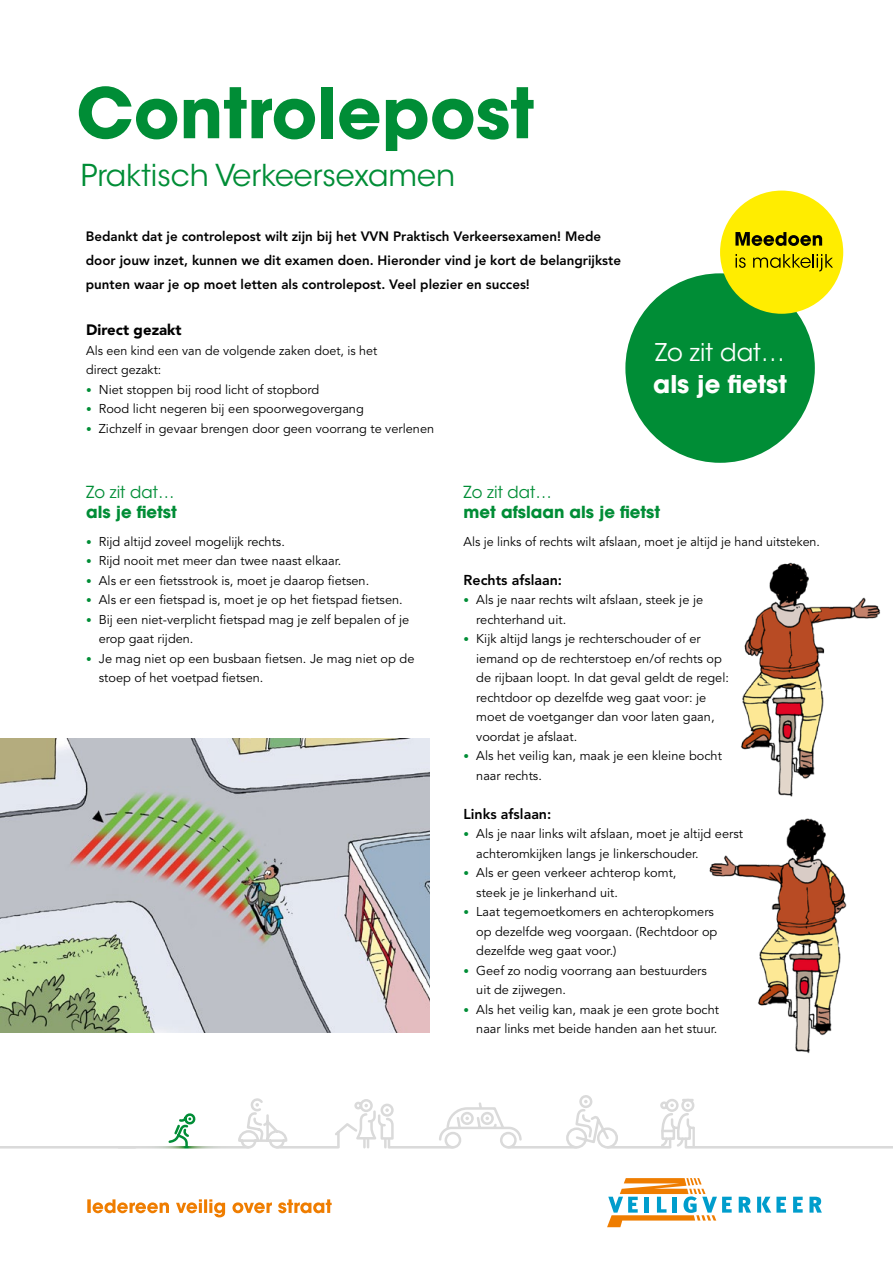
<style>
.page{position:relative;width:893px;height:1263px;background:#fff}
.page>*{position:absolute;margin:0;border:0;box-sizing:border-box;transform-origin:0 0}
.t1{font:700 69px "ITC Avant Garde Std";color:#008d36}
.t2{font:30px "ITC Avant Garde Std";color:#008d36}
.t3{font:700 24.3px "ITC Avant Garde Std";color:#fff}
.t4{font:24.3px "ITC Avant Garde Std";color:#fff}
.t5{font:700 16.5px "ITC Avant Garde Std";color:#008d36}
.t6{font:16.5px "ITC Avant Garde Std";color:#008d36}
.t7{font:900 15px "Avenir LT Std";color:#000}
.t8{font:800 14.25px "Avenir LT Std";color:#000}
.t9{font:800 13.5px/24px "Avenir LT Std";color:#000}
.t10{font:12.75px/19.5px "Avenir LT Std";color:#000}
.s1{font-weight:900;font-size:11.25px;color:#008d36}
</style>
<div class="page">
<img style="left:709px;top:818px;width:138px;height:236px">
<img style="left:741px;top:562px;width:140px;height:235px">
<div style="left:625px;top:273px;width:190px;height:190px;background:#008d36;border-radius:50%"></div>
<svg style="left:607px;top:1178px;width:125px;height:49px"></svg>
<svg style="left:739px;top:1197px;width:12px;height:15px"></svg>
<svg style="left:757px;top:1197px;width:29px;height:15px"></svg>
<svg style="left:793px;top:1197px;width:10px;height:15px"></svg>
<svg style="left:809px;top:1197px;width:13px;height:15px"></svg>
<svg style="left:87px;top:1199px;width:245px;height:18px"></svg>
<hr style="left:686px;top:1146px;width:207px;height:2px;background:#dadada">
<hr style="left:0;top:1146px;width:135px;height:2px;background:#dadada">
<svg style="left:167px;top:1113px;width:30px;height:36px"></svg>
<svg style="left:237px;top:1095px;width:459px;height:54px"></svg>
<div style="left:720px;top:191px;width:123px;height:123px;background:#ffed00;border-radius:50%"></div>
<svg style="left:735px;top:232px;width:87px;height:14px"></svg>
<svg style="left:736px;top:254px;width:10px;height:14px"></svg>
<svg style="left:753px;top:254px;width:80px;height:17px"></svg>
<img style="left:0;top:739px;width:429px;height:294px">
<h1 class="t1" style="left:76px;top:68px;width:460px">Controlepost</h1>
<h2 class="t2" style="left:81px;top:157px;width:376px">Praktisch Verkeersexamen</h2>
<p class="t9" style="left:86px;top:225px;width:537px">Bedankt dat je controlepost wilt zijn bij het VVN Praktisch Verkeersexamen! Mede door jouw inzet, kunnen we dit examen doen. Hieronder vind je kort de belangrijkste punten waar je op moet letten als controlepost. Veel plezier en succes!</p>
<p class="t7" style="left:86px;top:321px;width:97px">Direct gezakt</p>
<p class="t10" style="left:86px;top:341px;width:293px">Als een kind een van de volgende zaken doet, is het direct gezakt:</p>
<p class="t10" style="left:86px;top:380px;width:235px"><span class="s1">•</span> Niet stoppen bij rood licht of stopbord</p>
<p class="t10" style="left:86px;top:400px;width:279px"><span class="s1">•</span> Rood licht negeren bij een spoorwegovergang</p>
<p class="t10" style="left:86px;top:419px;width:350px"><span class="s1">•</span> Zichzelf in gevaar brengen door geen voorrang te verlenen</p>
<h3 class="t4" style="left:655px;top:338px;width:132px">Zo zit dat…</h3>
<h3 class="t3" style="left:653px;top:368px;width:135px">als je fietst</h3>
<p class="t6" style="left:86px;top:482px;width:90px">Zo zit dat…</p>
<p class="t5" style="left:86px;top:501px;width:92px">als je fietst</p>
<p class="t10" style="left:86px;top:532px;width:200px"><span class="s1">•</span> Rijd altijd zoveel mogelijk rechts.</p>
<p class="t10" style="left:86px;top:551px;width:257px"><span class="s1">•</span> Rijd nooit met meer dan twee naast elkaar.</p>
<p class="t10" style="left:86px;top:571px;width:285px"><span class="s1">•</span> Als er een fietsstrook is, moet je daarop fietsen.</p>
<p class="t10" style="left:86px;top:590px;width:318px"><span class="s1">•</span> Als er een fietspad is, moet je op het fietspad fietsen.</p>
<p class="t10" style="left:99px;top:610px;width:312px;text-indent:-13px"><span class="s1">•</span> Bij een niet-verplicht fietspad mag je zelf bepalen of je erop gaat rijden.</p>
<p class="t10" style="left:99px;top:649px;width:317px;text-indent:-13px"><span class="s1">•</span> Je mag niet op een busbaan fietsen. Je mag niet op de stoep of het voetpad fietsen.</p>
<p class="t6" style="left:463px;top:482px;width:90px">Zo zit dat…</p>
<p class="t5" style="left:463px;top:501px;width:198px">met afslaan als je fietst</p>
<p class="t10" style="left:463px;top:532px;width:358px">Als je links of rechts wilt afslaan, moet je altijd je hand uitsteken.</p>
<p class="t8" style="left:463px;top:571px;width:100px">Rechts afslaan:</p>
<p class="t10" style="left:476px;top:590px;width:228px;text-indent:-13px"><span class="s1">•</span> Als je naar rechts wilt afslaan, steek je je rechterhand uit.</p>
<p class="t10" style="left:476px;top:629px;width:254px;text-indent:-13px"><span class="s1">•</span> Kijk altijd langs je rechterschouder of er iemand op de rechterstoep en/of rechts op de rijbaan loopt. In dat geval geldt de regel: rechtdoor op dezelfde weg gaat voor: je moet de voetganger dan voor laten gaan, voordat je afslaat.</p>
<p class="t10" style="left:476px;top:746px;width:247px;text-indent:-13px"><span class="s1">•</span> Als het veilig kan, maak je een kleine bocht naar rechts.</p>
<p class="t8" style="left:463px;top:805px;width:89px">Links afslaan:</p>
<p class="t10" style="left:476px;top:824px;width:268px;text-indent:-13px"><span class="s1">•</span> Als je naar links wilt afslaan, moet je altijd eerst achteromkijken langs je linkerschouder.</p>
<p class="t10" style="left:476px;top:863px;width:202px;text-indent:-13px"><span class="s1">•</span> Als er geen verkeer achterop komt, steek je je linkerhand uit.</p>
<p class="t10" style="left:476px;top:902px;width:243px;text-indent:-13px"><span class="s1">•</span> Laat tegemoetkomers en achteropkomers op dezelfde weg voorgaan. (Rechtdoor op dezelfde weg gaat voor.)</p>
<p class="t10" style="left:476px;top:961px;width:232px;text-indent:-13px"><span class="s1">•</span> Geef zo nodig voorrang aan bestuurders uit de zijwegen.</p>
<p class="t10" style="left:463px;top:1000px;width:257px;text-align:right"><span class="s1">•</span> Als het veilig kan, maak je een grote bocht naar links met beide handen aan het stuur.</p>
</div>
